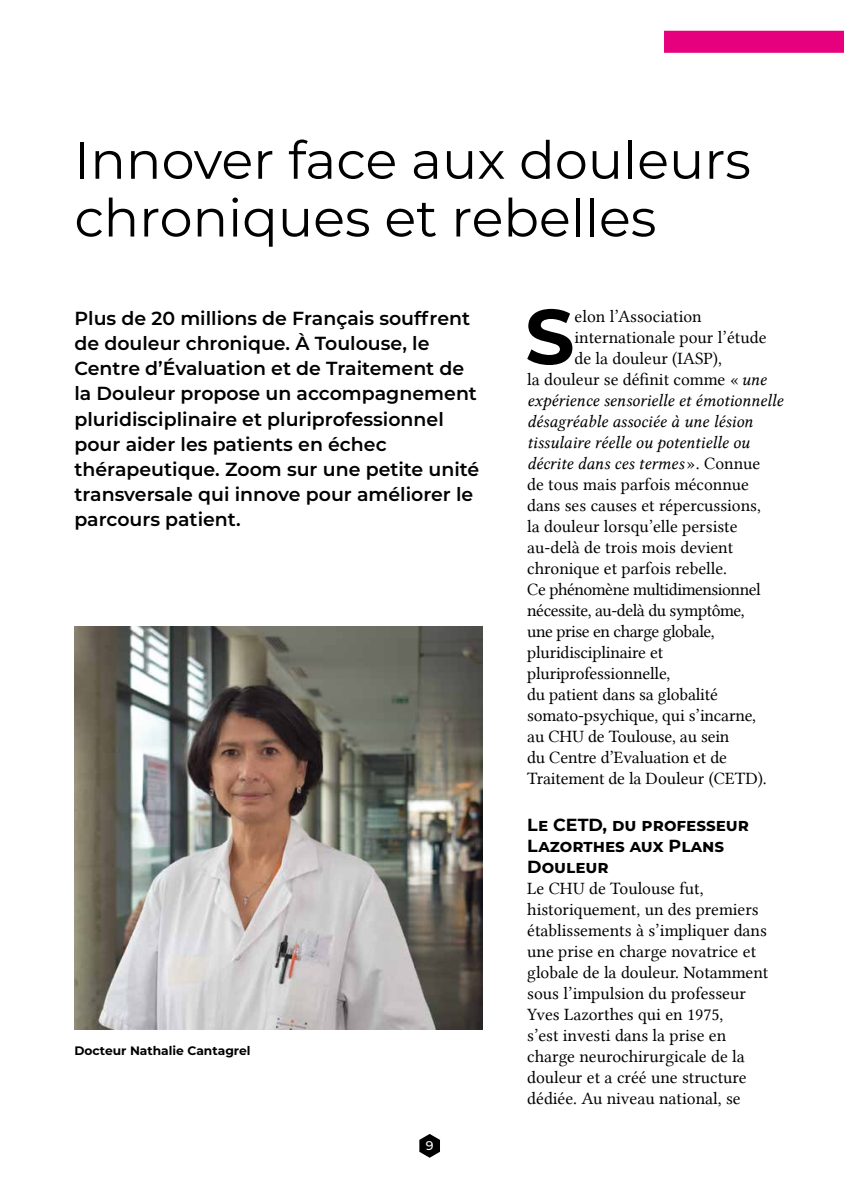
<style>
.page{position:relative;width:844px;height:1191px;background:#fff}
.page>*{position:absolute;margin:0;border:0;box-sizing:border-box;transform-origin:0 0}
.t1{font:700 77.52px "Montserrat";color:#000}
.t2{font:52.5px/57.8px "Montserrat";color:#000}
.t3{font:600 18.9px/25.2px "Montserrat";color:#000}
.t4{font:17.5px/21px "Lin Libertine";color:#000}
.t5{font:17.5px/21px "Lin Libertine I";color:#000}
.t6{font:700 17.5px/21px "Montserrat";color:#000}
.t7{font:500 12.6px "Montserrat";color:#fff}
.t8{font:700 12.25px "Montserrat";color:#000}
.s1{font-family:"Lin Libertine I"}
.s2{font-family:"Lin Libertine"}
</style>
<div class="page">
<svg style="left:419px;top:1134px;width:21px;height:23px"></svg>
<div style="left:663px;top:31px;width:180px;height:22px;background:#e6007d"></div>
<img style="left:74px;top:627px;width:408px;height:402px">
<h2 class="t2" style="left:74px;top:129px;width:677px">Innover face aux douleurs chroniques et rebelles</h2>
<p class="t3" style="left:74px;top:304px;width:406px">Plus de 20 millions de Français souffrent de douleur chronique. À Toulouse, le Centre d’Évaluation et de Traitement de la Douleur propose un accompagnement pluridisciplinaire et pluriprofessionnel pour aider les patients en échec thérapeutique. Zoom sur une petite unité transversale qui innove pour améliorer le parcours patient.</p>
<h1 class="t1" style="left:525px;top:281px;width:51px">S</h1>
<p class="t4" style="left:574px;top:306px;width:129px">elon l’Association</p>
<p class="t4" style="left:574px;top:327px;width:193px">internationale pour l’étude</p>
<p class="t4" style="left:574px;top:348px;width:149px">de la douleur (IASP),</p>
<p class="t4" style="left:527px;top:369px;width:241px">la douleur se définit comme « <span class="s1">une</span></p>
<p class="t5" style="left:527px;top:390px;width:257px">expérience sensorielle et émotionnelle désagréable associée à une lésion tissulaire réelle ou potentielle ou décrite dans ces termes <span class="s2">». Connue</span></p>
<p class="t4" style="left:527px;top:474px;width:241px">de tous mais parfois méconnue dans ses causes et répercussions, la douleur lorsqu’elle persiste au-delà de trois mois devient chronique et parfois rebelle.<br>Ce phénomène multidimensionnel nécessite, au-delà du symptôme, une prise en charge globale, pluridisciplinaire et pluriprofessionnelle,<br>du patient dans sa globalité somato-psychique, qui s’incarne, au CHU de Toulouse, au sein<br>du Centre d’Evaluation et de<br>Traitement de la Douleur (CETD).</p>
<p class="t6" style="left:527px;top:813px;width:223px">Le CETD, du professeur<br>Lazorthes aux Plans<br>Douleur</p>
<p class="t4" style="left:527px;top:878px;width:243px">Le CHU de Toulouse fut, historiquement, un des premiers établissements à s’impliquer dans une prise en charge novatrice et globale de la douleur. Notamment sous l’impulsion du professeur<br>Yves Lazorthes qui en 1975,<br>s’est investi dans la prise en charge neurochirurgicale de la douleur et a créé une structure dédiée. Au niveau national, se</p>
<p class="t8" style="left:74px;top:1042px;width:177px">Docteur Nathalie Cantagrel</p>
<p class="t7" style="left:425px;top:1136px;width:9px">9</p>
</div>
